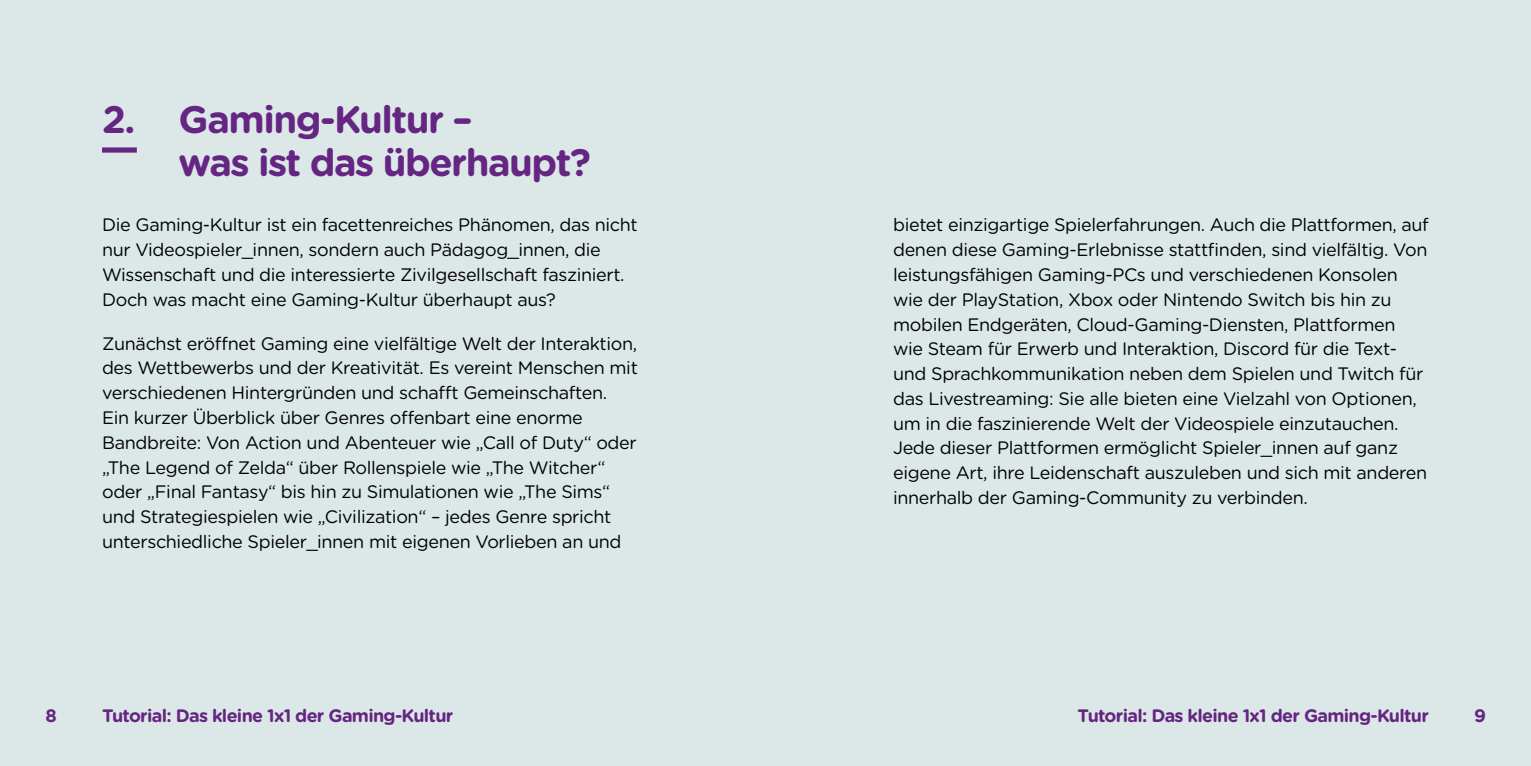
<style>
.page{position:relative;width:1531px;height:766px;background:#fff}
.page>*{position:absolute;margin:0;border:0;box-sizing:border-box;transform-origin:0 0}
.t1{font:700 38.25px/42.8px "Gotham Rounded";letter-spacing:-.04em;color:#652582}
.t2{font:18px/24.8px "Gotham Rounded";letter-spacing:-.02em;color:#000}
.t3{font:700 18px "Gotham Rounded";letter-spacing:-.04em;color:#652582}
</style>
<div class="page">
<div style="left:0;top:0;width:1531px;height:765px;background:#dce7e7"></div>
<div style="left:102px;top:147px;width:35px;height:5px;background:#652582"></div>
<h1 class="t1" style="left:179px;top:96px;width:414px">Gaming-Kultur –<br>was ist das überhaupt?</h1>
<p class="t2" style="left:102px;top:212px;width:537px">Die Gaming-Kultur ist ein facettenreiches Phänomen, das nicht nur Videospieler_innen, sondern auch Pädagog_innen, die Wissenschaft und die interessierte Zivilgesellschaft fasziniert.<br>Doch was macht eine Gaming-Kultur überhaupt aus?</p>
<p class="t2" style="left:102px;top:330px;width:537px">Zunächst eröffnet Gaming eine vielfältige Welt der Interaktion, des Wettbewerbs und der Kreativität. Es vereint Menschen mit verschiedenen Hintergründen und schafft Gemeinschaften.<br>Ein kurzer Überblick über Genres offenbart eine enorme Bandbreite: Von Action und Abenteuer wie „Call of Duty“ oder „The Legend of Zelda“ über Rollenspiele wie „The Witcher“ oder „Final Fantasy“ bis hin zu Simulationen wie „The Sims“ und Strategiespielen wie „Civilization“ – jedes Genre spricht unterschiedliche Spieler_innen mit eigenen Vorlieben an und</p>
<h1 class="t1" style="left:102px;top:96px;width:35px">2.</h1>
<p class="t2" style="left:893px;top:212px;width:537px">bietet einzigartige Spielerfahrungen. Auch die Plattformen, auf denen diese Gaming-Erlebnisse stattfinden, sind vielfältig. Von leistungsfähigen Gaming-PCs und verschiedenen Konsolen wie der PlayStation, Xbox oder Nintendo Switch bis hin zu mobilen Endgeräten, Cloud-Gaming-Diensten, Plattformen wie Steam für Erwerb und Interaktion, Discord für die Text&shy;und Sprachkommunikation neben dem Spielen und Twitch für das Livestreaming: Sie alle bieten eine Vielzahl von Optionen, um in die faszinierende Welt der Videospiele einzutauchen.<br>Jede dieser Plattformen ermöglicht Spieler_innen auf ganz eigene Art, ihre Leidenschaft auszuleben und sich mit anderen innerhalb der Gaming-Community zu verbinden.</p>
<p class="t3" style="left:45px;top:702px;width:13px">8</p>
<p class="t3" style="left:102px;top:702px;width:353px">Tutorial: Das kleine 1x1 der Gaming-Kultur</p>
<p class="t3" style="left:1077px;top:702px;width:353px">Tutorial: Das kleine 1x1 der Gaming-Kultur</p>
<p class="t3" style="left:1474px;top:702px;width:13px">9</p>
</div>
